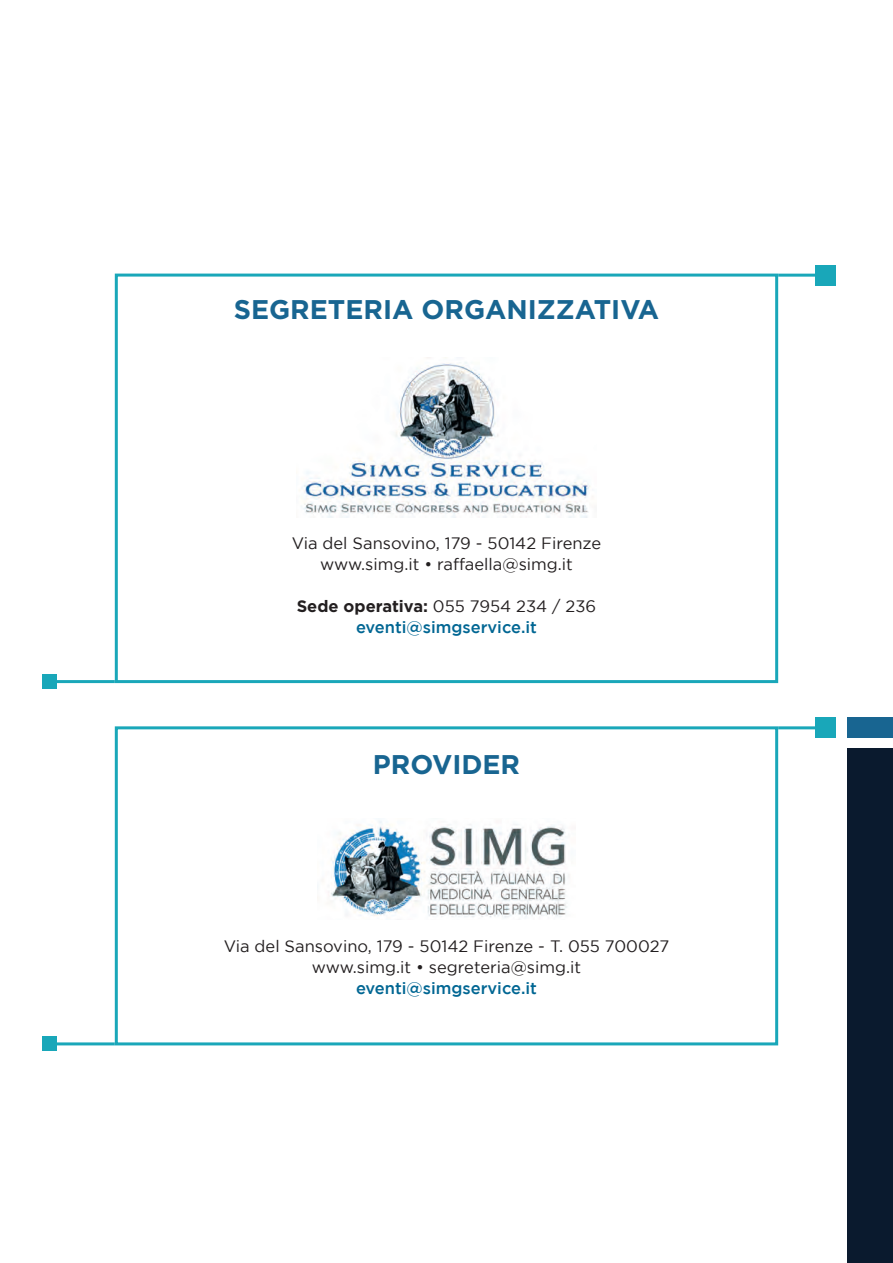
<style>
.page{position:relative;width:893px;height:1263px;background:#fff}
.page>*{position:absolute;margin:0;border:0;box-sizing:border-box;transform-origin:0 0}
.t1{font:700 27px "Gotham";color:#186591}
.t2{font:16.5px/21px "Gotham";color:#231f20;text-align:center}
.t3{font:500 16.5px/21px "Gotham";color:#006693;text-align:center}
.s1{font-weight:700;color:#231f20}
.s2{font-weight:400;color:#231f20}
</style>
<div class="page">
<img style="left:299px;top:362px;width:291px;height:155px">
<img style="left:317px;top:820px;width:250px;height:98px">
<div style="left:115px;top:274px;width:663px;height:409px;border:3px solid #19a7b9"></div>
<div style="left:115px;top:726px;width:663px;height:319px;border:3px solid #19a7b9"></div>
<hr style="left:778px;top:274px;width:38px;height:3px;background:#19a7b9">
<hr style="left:778px;top:726px;width:38px;height:3px;background:#19a7b9">
<hr style="left:51px;top:680px;width:64px;height:3px;background:#19a7b9">
<hr style="left:51px;top:1042px;width:64px;height:3px;background:#19a7b9">
<div style="left:43px;top:674px;width:14px;height:15px;background:#19a7b9"></div>
<div style="left:43px;top:1036px;width:14px;height:15px;background:#19a7b9"></div>
<div style="left:847px;top:748px;width:46px;height:515px;background:#0a1a2e"></div>
<div style="left:847px;top:718px;width:46px;height:20px;background:#186591"></div>
<div style="left:815px;top:718px;width:21px;height:20px;background:#19a7b9"></div>
<div style="left:815px;top:265px;width:21px;height:20px;background:#19a7b9"></div>
<h1 class="t1" style="left:234px;top:294px;width:427px">SEGRETERIA ORGANIZZATIVA</h1>
<p class="t2" style="left:292px;top:533px;width:311px">Via del Sansovino, 179 - 50142 Firenze www.simg.it • raffaella@simg.it</p>
<p class="t3" style="left:297px;top:596px;width:301px"><span class="s1">Sede operativa:</span> <span class="s2">055 7954 234 / 236 </span>eventi@simgservice.it</p>
<h1 class="t1" style="left:373px;top:749px;width:149px">PROVIDER</h1>
<p class="t2" style="left:224px;top:936px;width:447px">Via del Sansovino, 179 - 50142 Firenze - T. 055 700027 www.simg.it • segreteria@simg.it</p>
<p class="t3" style="left:356px;top:977px;width:182px">eventi@simgservice.it</p>
</div>
